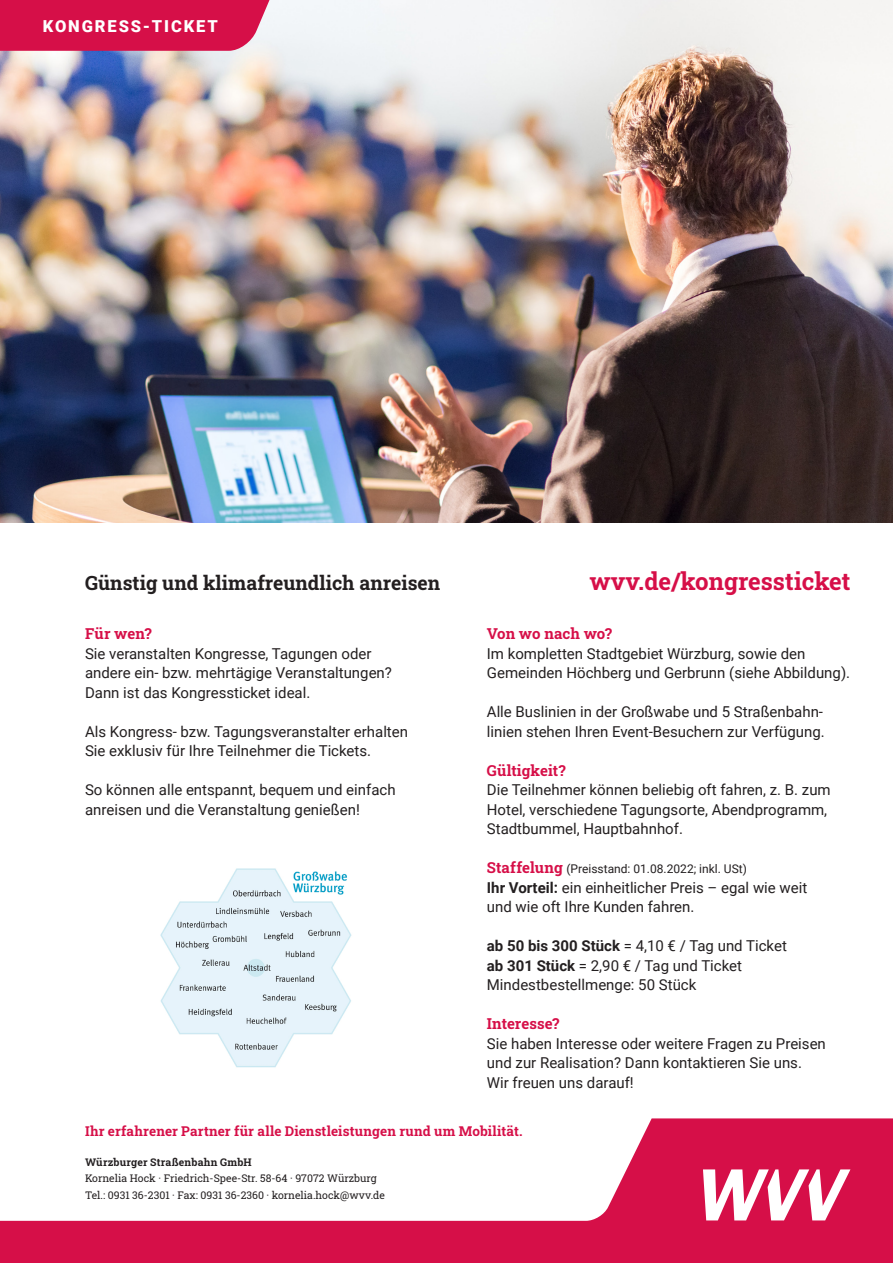
<style>
.page{position:relative;width:893px;height:1263px;background:#fff}
.page>*{position:absolute;margin:0;border:0;box-sizing:border-box;transform-origin:0 0}
.t1{font:700 24px "Roboto Slab";color:#d60f48}
.t2{font:700 19.5px "Roboto Slab";color:#231f20}
.t3{font:900 16.5px "Roboto";letter-spacing:.115em;color:#fff}
.t4{font:15px/19.5px "Roboto";color:#231f20}
.t5{font:700 15px "Roboto Slab";color:#d60f48}
.t6{font:700 13.5px "Roboto Slab";letter-spacing:.01em;color:#d60f48}
.t7{font:12px "Roboto";color:#231f20}
.t8{font:10.5px "Roboto Slab";color:#231f20}
.t9{font:700 10.5px "Roboto Slab";letter-spacing:.015em;color:#231f20}
.s1{font-family:"Roboto Slab";font-weight:700;font-size:15px;color:#d60f48}
.s2{font-weight:700}
</style>
<div class="page">
<img style="left:0;top:0;width:893px;height:522px">
<svg style="left:0;top:0;width:279px;height:51px;background:#d72055"></svg>
<svg style="left:0;top:1118px;width:893px;height:145px"></svg>
<svg style="left:703px;top:1169px;width:147px;height:51px"></svg>
<img style="left:160px;top:868px;width:192px;height:200px">
<p class="t3" style="left:43px;top:14px;width:177px">KONGRESS-TICKET</p>
<p class="t2" style="left:85px;top:570px;width:357px">Günstig und klimafreundlich anreisen</p>
<p class="t1" style="left:590px;top:565px;width:262px">wvv.de/kongressticket</p>
<p class="t5" style="left:85px;top:623px;width:68px">Für wen?</p>
<p class="t4" style="left:85px;top:643px;width:288px">Sie veranstalten Kongresse, Tagungen oder</p>
<p class="t4" style="left:85px;top:662px;width:308px">andere ein- bzw. mehrtägige Veranstaltungen?</p>
<p class="t4" style="left:85px;top:682px;width:227px">Dann ist das Kongressticket ideal.</p>
<p class="t4" style="left:85px;top:721px;width:325px">Als Kongress- bzw. Tagungsveranstalter erhalten</p>
<p class="t4" style="left:85px;top:740px;width:288px">Sie exklusiv für Ihre Teilnehmer die Tickets.</p>
<p class="t4" style="left:85px;top:779px;width:312px">So können alle entspannt, bequem und einfach</p>
<p class="t4" style="left:85px;top:799px;width:276px">anreisen und die Veranstaltung genießen!</p>
<p class="t5" style="left:487px;top:623px;width:127px">Von wo nach wo?</p>
<p class="t4" style="left:487px;top:643px;width:320px">Im kompletten Stadtgebiet Würzburg, sowie den</p>
<p class="t4" style="left:487px;top:662px;width:365px">Gemeinden Höchberg und Gerbrunn (siehe Abbildung).</p>
<p class="t4" style="left:487px;top:701px;width:338px">Alle Buslinien in der Großwabe und 5 Straßenbahn-</p>
<p class="t4" style="left:487px;top:721px;width:339px">linien stehen Ihren Event-Besuchern zur Verfügung.</p>
<p class="t5" style="left:487px;top:760px;width:80px">Gültigkeit?</p>
<p class="t4" style="left:487px;top:779px;width:345px">Die Teilnehmer können beliebig oft fahren, z. B. zum<br>Hotel, verschiedene Tagungsorte, Abendprogramm,<br>Stadtbummel, Hauptbahnhof.</p>
<p class="t7" style="left:487px;top:860px;width:262px"><span class="s1">Staffelung</span> (Preisstand: 01.08.2022; inkl. USt)</p>
<p class="t4" style="left:487px;top:877px;width:322px"><span class="s2">Ihr Vorteil:</span> ein einheitlicher Preis – egal wie weit</p>
<p class="t4" style="left:487px;top:896px;width:209px">und wie oft Ihre Kunden fahren.</p>
<p class="t4" style="left:487px;top:935px;width:302px"><span class="s2">ab 50 bis 300 Stück</span> = 4,10 € / Tag und Ticket</p>
<p class="t4" style="left:487px;top:955px;width:257px"><span class="s2">ab 301 Stück</span> = 2,90 € / Tag und Ticket</p>
<p class="t4" style="left:487px;top:974px;width:211px">Mindestbestellmenge: 50 Stück</p>
<p class="t5" style="left:487px;top:1013px;width:74px">Interesse?</p>
<p class="t4" style="left:487px;top:1033px;width:341px">Sie haben Interesse oder weitere Fragen zu Preisen und zur Realisation? Dann kontaktieren Sie uns.</p>
<p class="t4" style="left:487px;top:1072px;width:148px">Wir freuen uns darauf!</p>
<p class="t6" style="left:85px;top:1122px;width:439px">Ihr erfahrener Partner für alle Dienstleistungen rund um Mobilität.</p>
<p class="t9" style="left:85px;top:1154px;width:168px">Würzburger Straßenbahn GmbH</p>
<p class="t8" style="left:85px;top:1171px;width:293px">Kornelia Hock · Friedrich-Spee-Str. 58-64 · 97072 Würzburg</p>
<p class="t8" style="left:85px;top:1187px;width:301px">Tel.: 0931 36-2301 · Fax: 0931 36-2360 · kornelia.hock@wvv.de</p>
</div>
